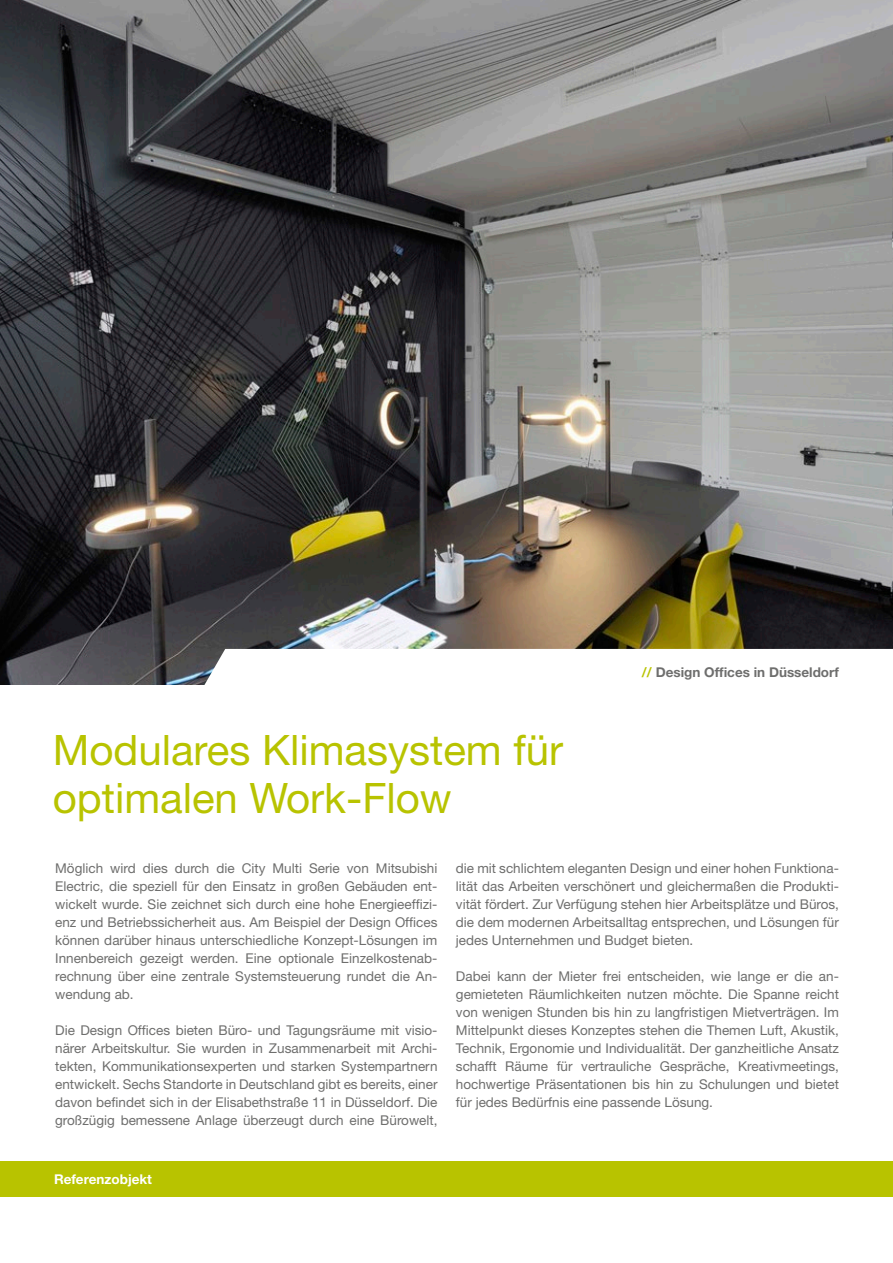
<style>
.page{position:relative;width:893px;height:1263px;background:#fff}
.page>*{position:absolute;margin:0;border:0;box-sizing:border-box;transform-origin:0 0}
._01_Headline_28pt{font:42px/48px "Helvetica Neue LT Pro";color:#b8c300}
._02_Bodycopy{font:13.5px/18px "Helvetica Neue LT Pro";color:#6e6e6d;text-align:justify}
._03_Kapitelheadline{font:700 13.5px "Helvetica Neue LT Pro";color:#6e6e6d}
.t1{font:700 13.5px "Helvetica Neue LT Pro";color:#fff}
.s1{color:#b8c300}
</style>
<div class="page">
<img style="left:0;top:0;width:893px;height:685px">
<svg style="left:188px;top:649px;width:705px;height:36px"></svg>
<div style="left:0;top:1161px;width:893px;height:36px;background:#b8c300"></div>
<p class="_01_Headline_28pt" style="left:53px;top:725px;width:512px">Modulares Klimasystem für optimalen Work-Flow</p>
<p class="_03_Kapitelheadline" style="left:642px;top:664px;width:198px"><span class="s1">//</span> Design Offices in Düsseldorf</p>
<p class="_02_Bodycopy" style="left:55px;top:859px;width:384px">Möglich wird dies durch die City Multi Serie von Mitsubishi Electric, die speziell für den Einsatz in großen Gebäuden ent&shy;wickelt wurde. Sie zeichnet sich durch eine hohe Energieeffizi&shy;enz und Betriebssicherheit aus. Am Beispiel der Design Offices können darüber hinaus unterschiedliche Konzept-Lösungen im Innenbereich gezeigt werden. Eine optionale Einzelkostenab&shy;rechnung über eine zentrale Systemsteuerung rundet die An&shy;wendung ab.</p>
<p class="_02_Bodycopy" style="left:55px;top:1021px;width:384px">Die Design Offices bieten Büro- und Tagungsräume mit visio&shy;närer Arbeitskultur. Sie wurden in Zusammenarbeit mit Archi&shy;tekten, Kommunikationsexperten und starken Systempartnern entwickelt. Sechs Standorte in Deutschland gibt es bereits, einer davon befindet sich in der Elisabethstraße 11 in Düsseldorf. Die großzügig bemessene Anlage überzeugt durch eine Bürowelt,</p>
<p class="_02_Bodycopy" style="left:456px;top:859px;width:385px">die mit schlichtem eleganten Design und einer hohen Funktiona&shy;lität das Arbeiten verschönert und gleichermaßen die Produkti&shy;vität fördert. Zur Verfügung stehen hier Arbeitsplätze und Büros, die dem modernen Arbeitsalltag entsprechen, und Lösungen für jedes Unternehmen und Budget bieten.</p>
<p class="_02_Bodycopy" style="left:456px;top:967px;width:385px">Dabei kann der Mieter frei entscheiden, wie lange er die an&shy;gemieteten Räumlichkeiten nutzen möchte. Die Spanne reicht von wenigen Stunden bis hin zu langfristigen Mietverträgen. Im Mittelpunkt dieses Konzeptes stehen die Themen Luft, Akustik, Technik, Ergonomie und Individualität. Der ganzheitliche Ansatz schafft Räume für vertrauliche Gespräche, Kreativmeetings, hochwertige Präsentationen bis hin zu Schulungen und bietet für jedes Bedürfnis eine passende Lösung.</p>
<p class="t1" style="left:54px;top:1170px;width:100px">Referenzobjekt</p>
</div>
